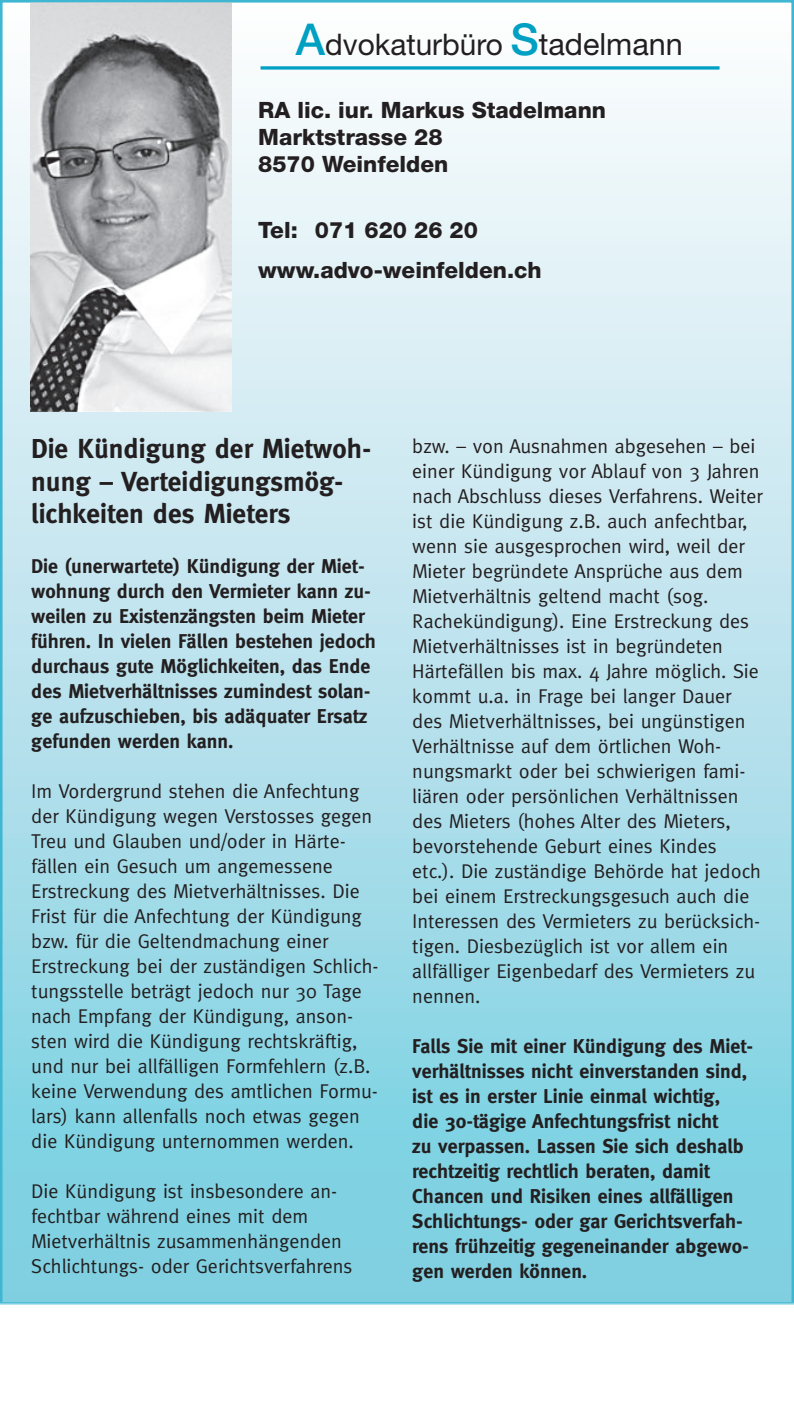
<style>
.page{position:relative;width:794px;height:1418px;background:#fff}
.page>*{position:absolute;margin:0;border:0;box-sizing:border-box;transform-origin:0 0}
.t1{font:29.75px "Helvetica Neue";color:#231f20}
.t2{font:700 27.5px/32.5px "Meta";color:#231f20}
.t3{font:800 22.5px/27px "Helvetica Neue";color:#231f20}
.t4{font:20px/25px "Meta";color:#231f20}
.t5{font:700 20px/25px "Meta";color:#231f20}
.s1{font-weight:500;font-size:43.75px;color:#00a0c3}
.s2{font-size:30.5px}
</style>
<div class="page">
<div style="left:1px;top:1px;width:791px;height:1300px;background:linear-gradient(to bottom,#fffcfd,#76cde0)"></div>
<img style="left:30px;top:3px;width:202px;height:408px">
<svg style="left:260px;top:66px;width:459px;height:4px;background:#29afcc"></svg>
<h1 class="t1" style="left:296px;top:27px;width:388px"><span class="s1">A</span>dvokaturbüro <span class="s1">S</span><span class="s2">tadelmann</span></h1>
<p class="t3" style="left:258px;top:96px;width:349px">RA lic. iur. Markus Stadelmann<br>Marktstrasse 28<br>8570 Weinfelden</p>
<p class="t3" style="left:258px;top:211px;width:285px;line-height:39.5px">Tel: 071 620 26 20 www.advo-weinfelden.ch</p>
<h2 class="t2" style="left:31px;top:432px;width:341px">Die Kündigung der Mietwoh&shy;nung – Verteidigungsmög&shy;lichkeiten des Mieters</h2>
<p class="t5" style="left:31px;top:553px;width:346px">Die (unerwartete) Kündigung der Miet&shy;wohnung durch den Vermieter kann zu&shy;weilen zu Existenzängsten beim Mieter führen. In vielen Fällen bestehen jedoch durchaus gute Möglichkeiten, das Ende des Mietverhältnisses zumindest solan&shy;ge aufzuschieben, bis adäquater Ersatz gefunden werden kann.</p>
<p class="t4" style="left:31px;top:778px;width:348px">Im Vordergrund stehen die Anfechtung der Kündigung wegen Verstosses gegen Treu und Glauben und/oder in Härte&shy;fällen ein Gesuch um angemessene Erstreckung des Mietverhältnisses. Die Frist für die Anfechtung der Kündigung bzw. für die Geltendmachung einer Erstreckung bei der zuständigen Schlich&shy;tungsstelle beträgt jedoch nur 30 Tage nach Empfang der Kündigung, anson&shy;sten wird die Kündigung rechtskräftig, und nur bei allfälligen Formfehlern (z.B. keine Verwendung des amtlichen Formu&shy;lars) kann allenfalls noch etwas gegen die Kündigung unternommen werden.</p>
<p class="t4" style="left:31px;top:1178px;width:322px">Die Kündigung ist insbesondere an&shy;fechtbar während eines mit dem Mietverhältnis zusammenhängenden Schlichtungs- oder Gerichtsverfahrens</p>
<p class="t4" style="left:412px;top:433px;width:352px">bzw. – von Ausnahmen abgesehen – bei einer Kündigung vor Ablauf von 3 Jahren nach Abschluss dieses Verfahrens. Weiter ist die Kündigung z.B. auch anfechtbar, wenn sie ausgesprochen wird, weil der Mieter begründete Ansprüche aus dem Mietverhältnis geltend macht (sog.<br>Rachekündigung). Eine Erstreckung des Mietverhältnisses ist in begründeten Härtefällen bis max. 4 Jahre möglich. Sie kommt u.a. in Frage bei langer Dauer des Mietverhältnisses, bei ungünstigen Verhältnisse auf dem örtlichen Woh&shy;nungsmarkt oder bei schwierigen fami&shy;liären oder persönlichen Verhältnissen des Mieters (hohes Alter des Mieters, bevorstehende Geburt eines Kindes etc.). Die zuständige Behörde hat jedoch bei einem Erstreckungsgesuch auch die Interessen des Vermieters zu berücksich&shy;tigen. Diesbezüglich ist vor allem ein allfälliger Eigenbedarf des Vermieters zu nennen.</p>
<p class="t5" style="left:412px;top:1033px;width:342px">Falls Sie mit einer Kündigung des Miet&shy;verhältnisses nicht einverstanden sind, ist es in erster Linie einmal wichtig,<br>die 30-tägige Anfechtungsfrist nicht<br>zu verpassen. Lassen Sie sich deshalb rechtzeitig rechtlich beraten, damit Chancen und Risiken eines allfälligen Schlichtungs- oder gar Gerichtsverfah&shy;rens frühzeitig gegeneinander abgewo&shy;gen werden können.</p>
</div>
